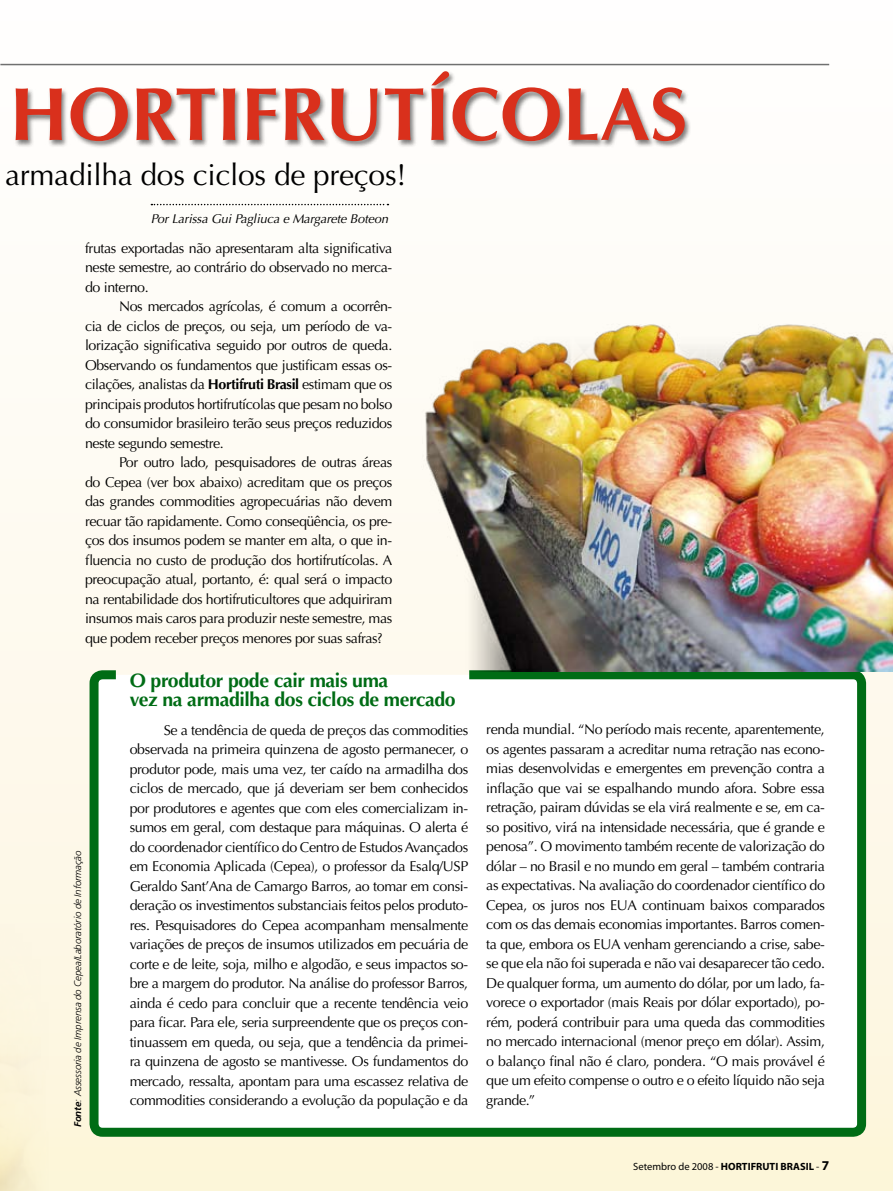
<style>
.page{position:relative;width:893px;height:1191px;background:#fff}
.page>*{position:absolute;margin:0;border:0;box-sizing:border-box;transform-origin:0 0}
.t1{font:700 75px "Optima";color:#d9301c}
.t2{font:30px "Optima";letter-spacing:-.01em;color:#000}
.t3{font:700 19.5px/19.5px "Optima";letter-spacing:-.02em;color:#006c15}
.t4{font:14.25px/19.5px "Optima";letter-spacing:-.025em;color:#000;text-align:justify}
.t5{font:italic 12.75px "Optima";letter-spacing:-.01em;color:#000}
.t6{font:10.5px "Myriad Pro";color:#000}
.t7{font:italic 300 9.75px "Frutiger";letter-spacing:-.01em;color:#000}
.s1{font-weight:700}
.s2{font-weight:700;font-size:13.5px}
</style>
<div class="page">
<img style="left:0;top:63px;width:893px;height:1128px">
<div style="left:90px;top:670px;width:776px;height:466px;background:#fff;border:9px solid #006c15;border-radius:9px"></div>
<img style="left:395px;top:254px;width:498px;height:417px">
<svg style="left:151px;top:204px;width:237px;height:1px"></svg>
<div style="left:0;top:70px;width:691px;height:93px;background:#000;opacity:.51"></div>
<hr style="left:0;top:64px;width:829px;height:1px;background:#707070">
<h1 class="t1" style="left:10px;top:71px;width:679px">HORTI FRUTÍCOLAS</h1>
<h2 class="t2" style="left:5px;top:157px;width:403px">armadilha dos ciclos de preços!</h2>
<p class="t5" style="left:151px;top:211px;width:239px">Por Larissa Gui Pagliuca e Margarete Boteon</p>
<p class="t4" style="left:85px;top:238px;width:309px">frutas exportadas não apresentaram alta significativa neste semestre, ao contrário do observado no merca&shy;do interno.</p>
<p class="t4" style="left:85px;top:297px;width:309px;text-indent:34px">Nos mercados agrícolas, é comum a ocorrên&shy;cia de ciclos de preços, ou seja, um período de va&shy;lorização significativa seguido por outros de queda.<br>Observando os fundamentos que justificam essas os&shy;cilações, analistas da <span class="s1">Hortifruti Brasil</span> estimam que os principais produtos hortifrutícolas que pesam no bolso do consumidor brasileiro terão seus preços reduzidos neste segundo semestre.</p>
<p class="t4" style="left:85px;top:453px;width:309px;text-indent:34px">Por outro lado, pesquisadores de outras áreas do Cepea (ver box abaixo) acreditam que os preços das grandes commodities agropecuárias não devem recuar tão rapidamente. Como conseqüência, os pre&shy;ços dos insumos podem se manter em alta, o que in&shy;fluencia no custo de produção dos hortifrutícolas. A preocupação atual, portanto, é: qual será o impacto na rentabilidade dos hortifruticultores que adquiriram insumos mais caros para produzir neste semestre, mas que podem receber preços menores por suas safras?</p>
<p class="t7" style="left:72px;top:1127px;width:278px;rotate:-90deg"><span class="s1">Fonte</span>: Assessoria de Imprensa do Cepea/Laboratório de Informação</p>
<h3 class="t3" style="left:130px;top:670px;width:328px">O produtor pode cair mais uma<br>vez na armadilha dos ciclos de mercado</h3>
<p class="t4" style="left:130px;top:720px;width:340px;text-indent:34px">Se a tendência de queda de preços das commodities observada na primeira quinzena de agosto permanecer, o produtor pode, mais uma vez, ter caído na armadilha dos ciclos de mercado, que já deveriam ser bem conhecidos por produtores e agentes que com eles comercializam in&shy;sumos em geral, com destaque para máquinas. O alerta é do coordenador científico do Centro de Estudos Avançados em Economia Aplicada (Cepea), o professor da Esalq/USP Geraldo Sant’Ana de Camargo Barros, ao tomar em consi&shy;deração os investimentos substanciais feitos pelos produto&shy;res. Pesquisadores do Cepea acompanham mensalmente variações de preços de insumos utilizados em pecuária de corte e de leite, soja, milho e algodão, e seus impactos so&shy;bre a margem do produtor. Na análise do professor Barros, ainda é cedo para concluir que a recente tendência veio para ficar. Para ele, seria surpreendente que os preços con&shy;tinuassem em queda, ou seja, que a tendência da primei&shy;ra quinzena de agosto se mantivesse. Os fundamentos do mercado, ressalta, apontam para uma escassez relativa de commodities considerando a evolução da população e da</p>
<p class="t4" style="left:486px;top:720px;width:340px">renda mundial. “No período mais recente, aparentemente, os agentes passaram a acreditar numa retração nas econo&shy;mias desenvolvidas e emergentes em prevenção contra a inflação que vai se espalhando mundo afora. Sobre essa retração, pairam dúvidas se ela virá realmente e se, em ca&shy;so positivo, virá na intensidade necessária, que é grande e penosa”. O movimento também recente de valorização do dólar – no Brasil e no mundo em geral – também contraria as expectativas. Na avaliação do coordenador científico do Cepea, os juros nos EUA continuam baixos comparados com os das demais economias importantes. Barros comen&shy;ta que, embora os EUA venham gerenciando a crise, sabe&shy;se que ela não foi superada e não vai desaparecer tão cedo.<br>De qualquer forma, um aumento do dólar, por um lado, fa&shy;vorece o exportador (mais Reais por dólar exportado), po&shy;rém, poderá contribuir para uma queda das commodities no mercado internacional (menor preço em dólar). Assim, o balanço final não é claro, pondera. “O mais provável é que um efeito compense o outro e o efeito líquido não seja grande.”</p>
<p class="t6" style="left:633px;top:1161px;width:197px">Setembro de 2008 - <span class="s1">HORTIFRUTI BRASIL</span> - <span class="s2">7</span></p>
</div>
